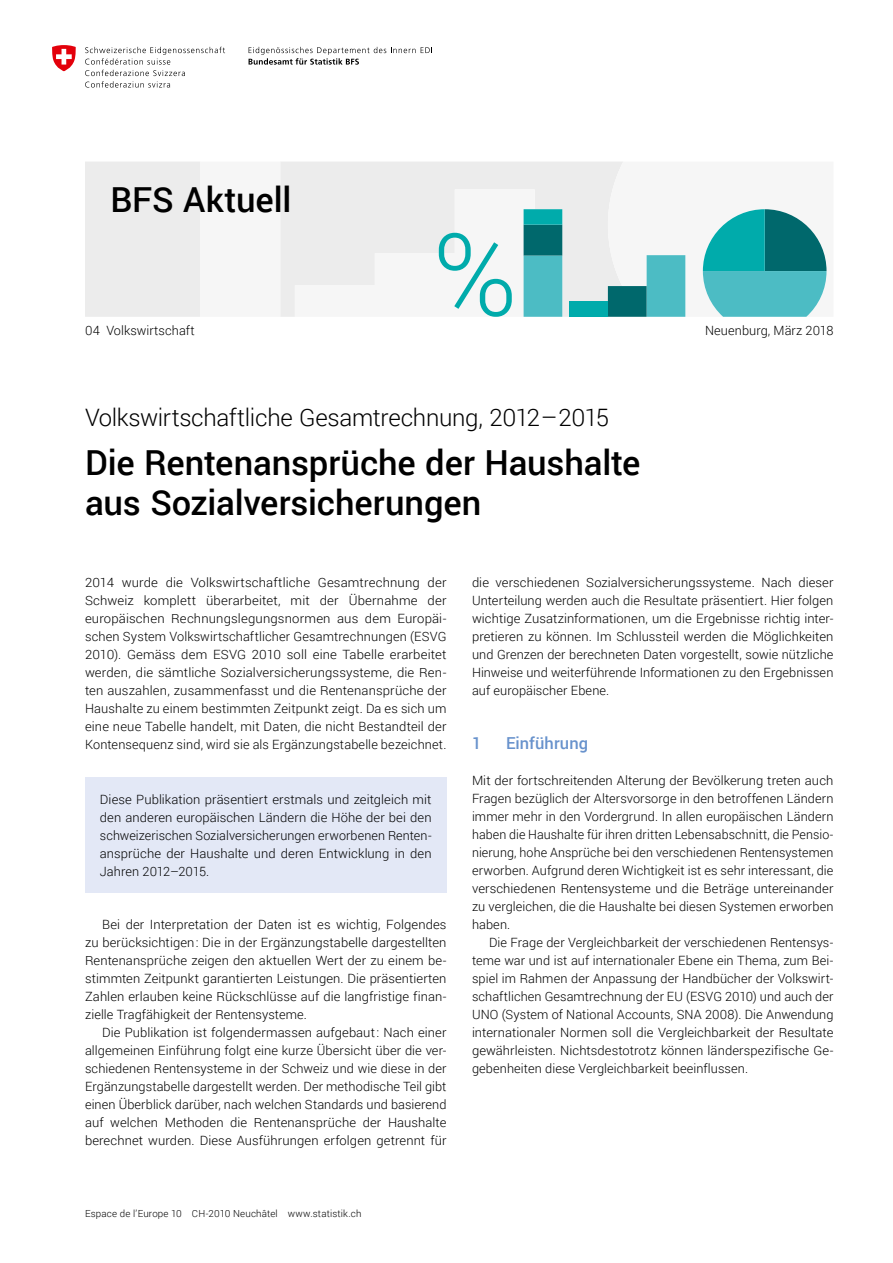
<style>
.page{position:relative;width:893px;height:1263px;background:#fff}
.page>*{position:absolute;margin:0;border:0;box-sizing:border-box;transform-origin:0 0}
.TS_Titel{font:500 34.5px/40.5px "Roboto";letter-spacing:-.005em;color:#000}
.TS_Untertitel{font:300 24px "Roboto";letter-spacing:-.015em;color:#000}
.Untertitel_1_farbig{font:500 16.5px "Roboto";letter-spacing:.005em;color:#6892cc}
.Grundtext_Einzug{font:300 12.75px/18px "Roboto";letter-spacing:.005em;color:#000;text-align:justify}
.Grundtext_D{font:300 12.75px/18px "Roboto";letter-spacing:.005em;color:#000;text-align:justify}
.t1{font:300 9.75px "Roboto";letter-spacing:.015em;color:#000}
</style>
<div class="page">
<div style="left:85px;top:778px;width:361px;height:115px;background:#e3e8f6"></div>
<svg style="left:249px;top:47px;width:183px;height:18px"></svg>
<svg style="left:85px;top:47px;width:140px;height:41px"></svg>
<svg style="left:52px;top:45px;width:24px;height:26px"></svg>
<div style="left:280px;top:162px;width:328px;height:155px;background:#ececec"></div>
<div style="left:85px;top:162px;width:115px;height:155px;background:#ececec"></div>
<svg style="left:608px;top:162px;width:219px;height:155px"></svg>
<div style="left:569px;top:301px;width:39px;height:16px;background:#00abab"></div>
<svg style="left:295px;top:189px;width:267px;height:128px"></svg>
<h1 class="TS_Titel" style="left:111px;top:178px;width:182px">BFS Aktuell</h1>
<p class="Grundtext_D" style="left:85px;top:321px;width:111px">04 Volkswirtschaft</p>
<p class="Grundtext_D" style="left:705px;top:321px;width:130px">Neuenburg, März 2018</p>
<h1 class="TS_Untertitel" style="left:85px;top:400px;width:525px">Volkswirtschaftliche Gesamtrechnung, 2012–2015</h1>
<h1 class="TS_Titel" style="left:85px;top:441px;width:557px">Die Rentenansprüche der Haushalte aus Sozialversicherungen</h1>
<p class="Grundtext_D" style="left:85px;top:573px;width:363px">2014 wurde die Volkswirtschaftliche Gesamtrechnung der Schweiz komplett überarbeitet, mit der Übernahme der europäischen Rechnungslegungsnormen aus dem Europäi&shy;schen System Volkswirtschaftlicher Gesamtrechnungen (ESVG 2010). Gemäss dem ESVG 2010 soll eine Tabelle erarbeitet werden, die sämtliche Sozialversicherungssysteme, die Ren&shy;ten auszahlen, zusammenfasst und die Rentenansprüche der Haushalte zu einem bestimmten Zeitpunkt zeigt. Da es sich um eine neue Tabelle handelt, mit Daten, die nicht Bestandteil der Kontensequenz sind, wird sie als Ergänzungstabelle bezeichnet.</p>
<p class="Grundtext_D" style="left:100px;top:790px;width:333px">Diese Publikation präsentiert erstmals und zeitgleich mit den anderen europäischen Ländern die Höhe der bei den schweizerischen Sozialversicherungen erworbenen Renten&shy;ansprüche der Haushalte und deren Entwicklung in den Jahren 2012–2015.</p>
<p class="Grundtext_Einzug" style="left:85px;top:915px;width:363px;text-indent:17px">Bei der Interpretation der Daten ist es wichtig, Folgendes zu berücksichtigen: Die in der Ergänzungstabelle dargestellten Rentenansprüche zeigen den aktuellen Wert der zu einem be&shy;stimmten Zeitpunkt garantierten Leistungen. Die präsentierten Zahlen erlauben keine Rückschlüsse auf die langfristige finan&shy;zielle Tragfähigkeit der Rentensysteme.</p>
<p class="Grundtext_Einzug" style="left:85px;top:1023px;width:363px;text-indent:17px">Die Publikation ist folgendermassen aufgebaut: Nach einer allgemeinen Einführung folgt eine kurze Übersicht über die ver&shy;schiedenen Rentensysteme in der Schweiz und wie diese in der Ergänzungstabelle dargestellt werden. Der methodische Teil gibt einen Überblick darüber, nach welchen Standards und basierend auf welchen Methoden die Rentenansprüche der Haushalte berechnet wurden. Diese Ausführungen erfolgen getrennt für</p>
<p class="t1" style="left:85px;top:1207px;width:278px">Espace de l’Europe 10 CH-2010 Neuchâtel www.statistik.ch</p>
<p class="Grundtext_Einzug" style="left:472px;top:573px;width:363px">die verschiedenen Sozialversicherungssysteme. Nach dieser Unterteilung werden auch die Resultate präsentiert. Hier folgen wichtige Zusatzinformationen, um die Ergebnisse richtig inter&shy;pretieren zu können. Im Schlussteil werden die Möglichkeiten und Grenzen der berechneten Daten vorgestellt, sowie nützliche Hinweise und weiterführende Informationen zu den Ergebnissen auf europäischer Ebene.</p>
<h3 class="Untertitel_1_farbig" style="left:472px;top:732px;width:11px">1</h3>
<h3 class="Untertitel_1_farbig" style="left:506px;top:732px;width:84px">Einführung</h3>
<p class="Grundtext_D" style="left:472px;top:771px;width:363px">Mit der fortschreitenden Alterung der Bevölkerung treten auch Fragen bezüglich der Altersvorsorge in den betroffenen Ländern immer mehr in den Vordergrund. In allen europäischen Ländern haben die Haushalte für ihren dritten Lebensabschnitt, die Pensio&shy;nierung, hohe Ansprüche bei den verschiedenen Rentensystemen erworben. Aufgrund deren Wichtigkeit ist es sehr interessant, die verschiedenen Rentensysteme und die Beträge untereinander zu vergleichen, die die Haushalte bei diesen Systemen erworben haben.</p>
<p class="Grundtext_Einzug" style="left:472px;top:933px;width:363px;text-indent:17px">Die Frage der Vergleichbarkeit der verschiedenen Rentensys&shy;teme war und ist auf internationaler Ebene ein Thema, zum Bei&shy;spiel im Rahmen der Anpassung der Handbücher der Volkswirt&shy;schaftlichen Gesamtrechnung der EU (ESVG 2010) und auch der UNO (System of National Accounts, SNA 2008). Die Anwendung internationaler Normen soll die Vergleichbarkeit der Resultate gewährleisten. Nichtsdestotrotz können länderspezifische Ge&shy;gebenheiten diese Vergleichbarkeit beeinflussen.</p>
</div>
